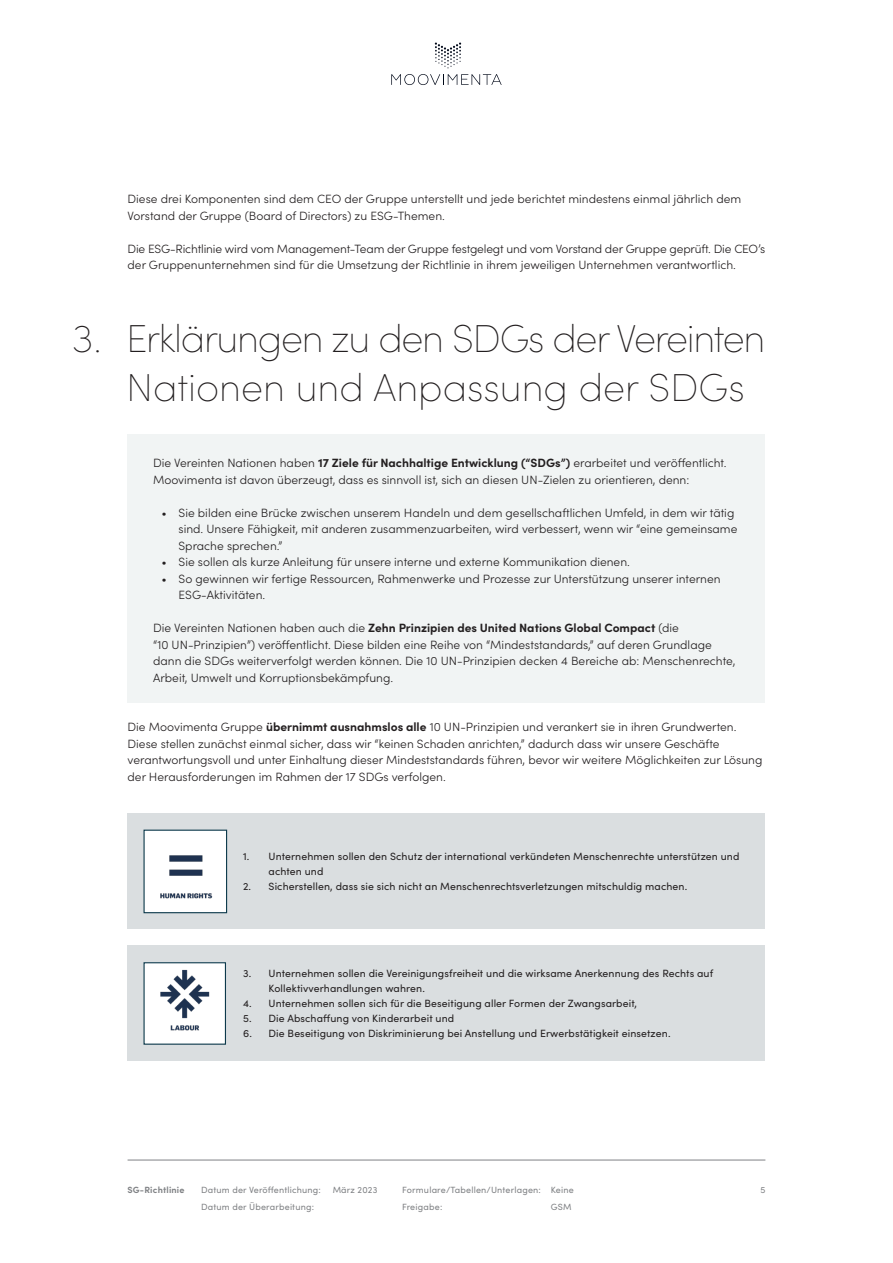
<style>
.page{position:relative;width:893px;height:1263px;background:#fff}
.page>*{position:absolute;margin:0;border:0;box-sizing:border-box;transform-origin:0 0}
.t1{font:200 39px/49.5px "Sofia Pro";letter-spacing:-.03em;color:#231f20}
.Body{font:300 12px/16.5px "Sofia Pro";color:#231f20}
.t2{font:10.5px/15px "Sofia Pro";letter-spacing:.01em;color:#231f20}
.t3{font:9px/16.5px "Sofia Pro";letter-spacing:.02em;color:#808285}
.t4{font:700 9px "Sofia Pro";letter-spacing:.02em;color:#808285}
.s1{font-weight:700}
</style>
<div class="page">
<svg style="left:391px;top:74px;width:111px;height:11px"></svg>
<svg style="left:435px;top:43px;width:26px;height:25px"></svg>
<hr style="left:128px;top:1160px;width:637px;height:1px;background:#808285">
<div style="left:128px;top:946px;width:637px;height:115px;background:#dadee0"></div>
<div style="left:128px;top:814px;width:637px;height:115px;background:#dadee0"></div>
<img style="left:146px;top:964px;width:78px;height:79px">
<div style="left:144px;top:962px;width:82px;height:83px;border:1px solid #0c394b"></div>
<img style="left:146px;top:832px;width:79px;height:79px">
<div style="left:144px;top:830px;width:83px;height:83px;border:1px solid #0c394b"></div>
<div style="left:128px;top:434px;width:637px;height:269px;background:#f1f4f4"></div>
<p class="Body" style="left:128px;top:190px;width:615px">Diese drei Komponenten sind dem CEO der Gruppe unterstellt und jede berichtet mindestens einmal jährlich dem<br>Vorstand der Gruppe (Board of Directors) zu ESG-Themen.</p>
<p class="Body" style="left:128px;top:239px;width:639px">Die ESG-Richtlinie wird vom Management-Team der Gruppe festgelegt und vom Vorstand der Gruppe geprüft. Die CEO’s der Gruppenunternehmen sind für die Umsetzung der Richtlinie in ihrem jeweiligen Unternehmen verantwortlich.</p>
<p class="t1" style="left:126px;top:311px;width:641px;text-indent:-54px">3. Erklärungen zu den SDGs der Vereinten<br>Nationen und Anpassung der SDGs</p>
<p class="Body" style="left:153px;top:454px;width:575px">Die Vereinten Nationen haben <span class="s1">17 Ziele für Nachhaltige Entwicklung (“SDGs”)</span> erarbeitet und veröffentlicht.<br>Moovimenta ist davon überzeugt, dass es sinnvoll ist, sich an diesen UN-Zielen zu orientieren, denn:</p>
<p class="Body" style="left:179px;top:503px;width:560px;text-indent:-17px">• Sie bilden eine Brücke zwischen unserem Handeln und dem gesellschaftlichen Umfeld, in dem wir tätig sind. Unsere Fähigkeit, mit anderen zusammenzuarbeiten, wird verbessert, wenn wir “eine gemeinsame<br>Sprache sprechen.”</p>
<p class="Body" style="left:162px;top:553px;width:470px">• Sie sollen als kurze Anleitung für unsere interne und externe Kommunikation dienen.</p>
<p class="Body" style="left:179px;top:569px;width:544px;text-indent:-17px">• So gewinnen wir fertige Ressourcen, Rahmenwerke und Prozesse zur Unterstützung unserer internen<br>ESG-Aktivitäten.</p>
<p class="Body" style="left:153px;top:619px;width:584px">Die Vereinten Nationen haben auch die <span class="s1">Zehn Prinzipien des United Nations Global Compact</span> (die<br>“10 UN‑Prinzipien”) veröffentlicht. Diese bilden eine Reihe von “Mindeststandards,” auf deren Grundlage dann die SDGs weiterverfolgt werden können. Die 10 UN-Prinzipien decken 4 Bereiche ab: Menschenrechte, Arbeit, Umwelt und Korruptionsbekämpfung.</p>
<p class="Body" style="left:128px;top:718px;width:636px">Die Moovimenta Gruppe <span class="s1">übernimmt ausnahmslos alle</span> 10 UN-Prinzipien und verankert sie in ihren Grundwerten.<br>Diese stellen zunächst einmal sicher, dass wir “keinen Schaden anrichten,” dadurch dass wir unsere Geschäfte verantwortungsvoll und unter Einhaltung dieser Mindeststandards führen, bevor wir weitere Möglichkeiten zur Lösung der Herausforderungen im Rahmen der 17 SDGs verfolgen.</p>
<p class="t2" style="left:269px;top:848px;width:472px;text-indent:-26px">1. Unternehmen sollen den Schutz der international verkündeten Menschenrechte unterstützen und achten und</p>
<p class="t2" style="left:243px;top:878px;width:446px">2. Sicherstellen, dass sie sich nicht an Menschenrechtsverletzungen mitschuldig machen.</p>
<p class="t2" style="left:269px;top:965px;width:446px;text-indent:-26px">3. Unternehmen sollen die Vereinigungsfreiheit und die wirksame Anerkennung des Rechts auf<br>Kollektivverhandlungen wahren.</p>
<p class="t2" style="left:243px;top:995px;width:396px">4. Unternehmen sollen sich für die Beseitigung aller Formen der Zwangsarbeit,</p>
<p class="t2" style="left:243px;top:1010px;width:213px">5. Die Abschaffung von Kinderarbeit und</p>
<p class="t2" style="left:243px;top:1025px;width:429px">6. Die Beseitigung von Diskriminierung bei Anstellung und Erwerbstätigkeit einsetzen.</p>
<p class="t4" style="left:128px;top:1183px;width:59px">SG-Richtlinie</p>
<p class="t3" style="left:760px;top:1181px;width:6px">5</p>
<p class="t3" style="left:201px;top:1181px;width:121px">Datum der Veröffentlichung:<br>Datum der Überarbeitung:</p>
<p class="t3" style="left:402px;top:1181px;width:140px">Formulare/Tabellen/Unterlagen:<br>Freigabe:</p>
<p class="t3" style="left:333px;top:1181px;width:46px">März 2023</p>
<p class="t3" style="left:551px;top:1181px;width:25px">Keine<br>GSM</p>
</div>
